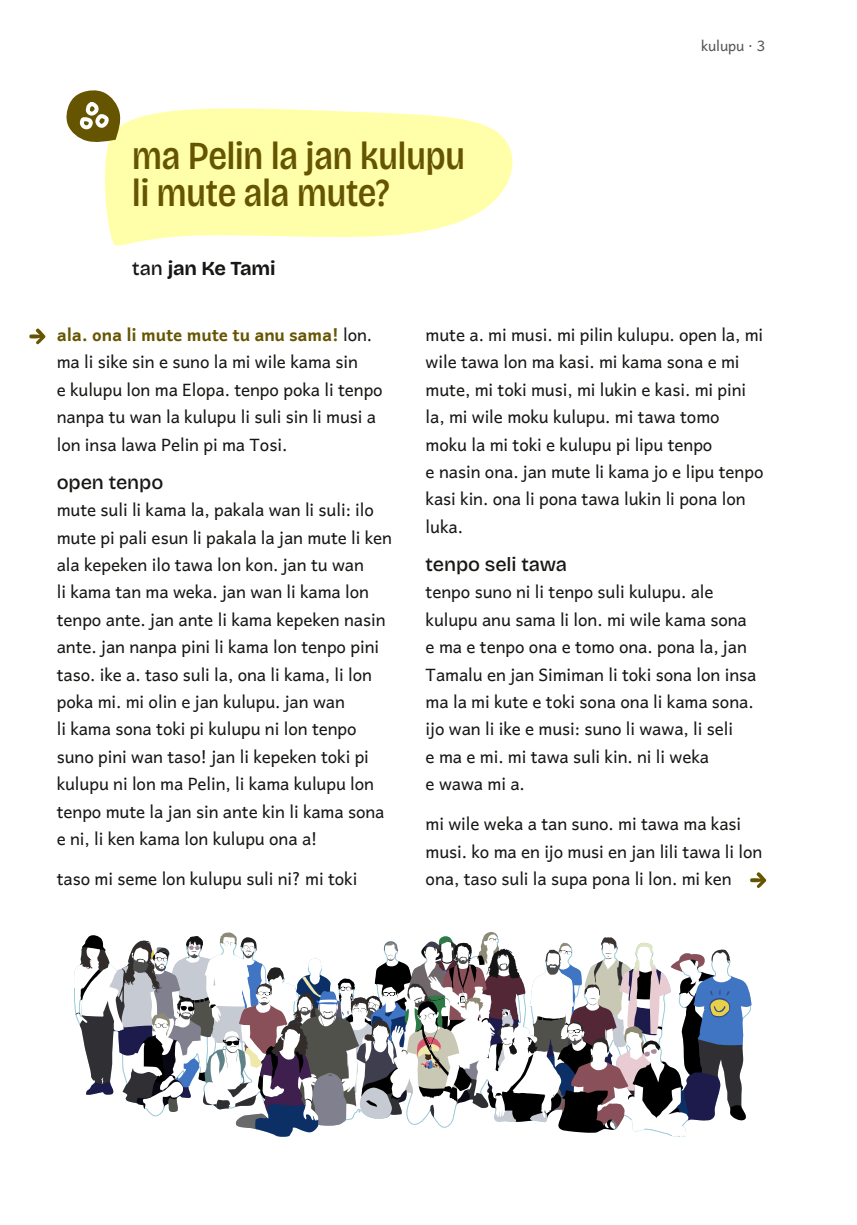
<style>
.page{position:relative;width:857px;height:1225px;background:#fff}
.page>*{position:absolute;margin:0;border:0;box-sizing:border-box;transform-origin:0 0}
.t1{font:500 semi-condensed 39.6px/36.8px "Bricolage Grotesque 48 pt";letter-spacing:-.005em;color:#650}
.t2{font:500 19.8px "Bricolage Grotesque";letter-spacing:-.005em;color:#181715}
.t3{font:700 19.8px "Bricolage Grotesque";letter-spacing:-.01em;color:#181715}
.t4{font:17px/27.4px "Andika";letter-spacing:-.005em;color:#181715}
.t5{font:14.2px "Andika";letter-spacing:-.005em;color:#555}
.s1{font-weight:500}
.s2{font-weight:700;color:#650}
</style>
<div class="page">
<svg style="left:105px;top:108px;width:407px;height:138px;background:#fefeb6"></svg>
<svg style="left:706px;top:1087px;width:40px;height:34px"></svg>
<svg style="left:688px;top:975px;width:63px;height:112px"></svg>
<svg style="left:80px;top:975px;width:608px;height:162px"></svg>
<svg style="left:708px;top:989px;width:23px;height:28px"></svg>
<svg style="left:130px;top:975px;width:550px;height:162px"></svg>
<svg style="left:29px;top:328px;width:16px;height:16px"></svg>
<svg style="left:750px;top:872px;width:15px;height:16px"></svg>
<svg style="left:66px;top:90px;width:54px;height:52px"></svg>
<h1 class="t1" style="left:132px;top:137px;width:334px">ma Pelin la jan kulupu li mute ala mute?</h1>
<p class="t3" style="left:132px;top:256px;width:145px"><span class="s1">tan</span> jan Ke Tami</p>
<p class="t5" style="left:700px;top:34px;width:65px">kulupu · 3</p>
<p class="t4" style="left:57px;top:320px;width:327px"><span class="s2">ala. ona li mute mute tu anu sama!</span> lon. ma li sike sin e suno la mi wile kama sin<br>e kulupu lon ma Elopa. tenpo poka li tenpo nanpa tu wan la kulupu li suli sin li musi a lon insa lawa Pelin pi ma Tosi.</p>
<p class="t2" style="left:57px;top:470px;width:108px">open tenpo</p>
<p class="t4" style="left:57px;top:495px;width:337px">mute suli li kama la, pakala wan li suli: ilo mute pi pali esun li pakala la jan mute li ken ala kepeken ilo tawa lon kon. jan tu wan<br>li kama tan ma weka. jan wan li kama lon tenpo ante. jan ante li kama kepeken nasin ante. jan nanpa pini li kama lon tenpo pini taso. ike a. taso suli la, ona li kama, li lon poka mi. mi olin e jan kulupu. jan wan<br>li kama sona toki pi kulupu ni lon tenpo suno pini wan taso! jan li kepeken toki pi kulupu ni lon ma Pelin, li kama kulupu lon tenpo mute la jan sin ante kin li kama sona e ni, li ken kama lon kulupu ona a!</p>
<p class="t4" style="left:57px;top:864px;width:302px">taso mi seme lon kulupu suli ni? mi toki</p>
<p class="t4" style="left:425px;top:320px;width:339px">mute a. mi musi. mi pilin kulupu. open la, mi wile tawa lon ma kasi. mi kama sona e mi mute, mi toki musi, mi lukin e kasi. mi pini la, mi wile moku kulupu. mi tawa tomo moku la mi toki e kulupu pi lipu tenpo<br>e nasin ona. jan mute li kama jo e lipu tenpo kasi kin. ona li pona tawa lukin li pona lon luka.</p>
<p class="t2" style="left:425px;top:552px;width:143px">tenpo seli tawa</p>
<p class="t4" style="left:425px;top:577px;width:332px">tenpo suno ni li tenpo suli kulupu. ale kulupu anu sama li lon. mi wile kama sona e ma e tenpo ona e tomo ona. pona la, jan Tamalu en jan Simiman li toki sona lon insa ma la mi kute e toki sona ona li kama sona. ijo wan li ike e musi: suno li wawa, li seli<br>e ma e mi. mi tawa suli kin. ni li weka<br>e wawa mi a.</p>
<p class="t4" style="left:425px;top:809px;width:338px">mi wile weka a tan suno. mi tawa ma kasi musi. ko ma en ijo musi en jan lili tawa li lon ona, taso suli la supa pona li lon. mi ken</p>
</div>
